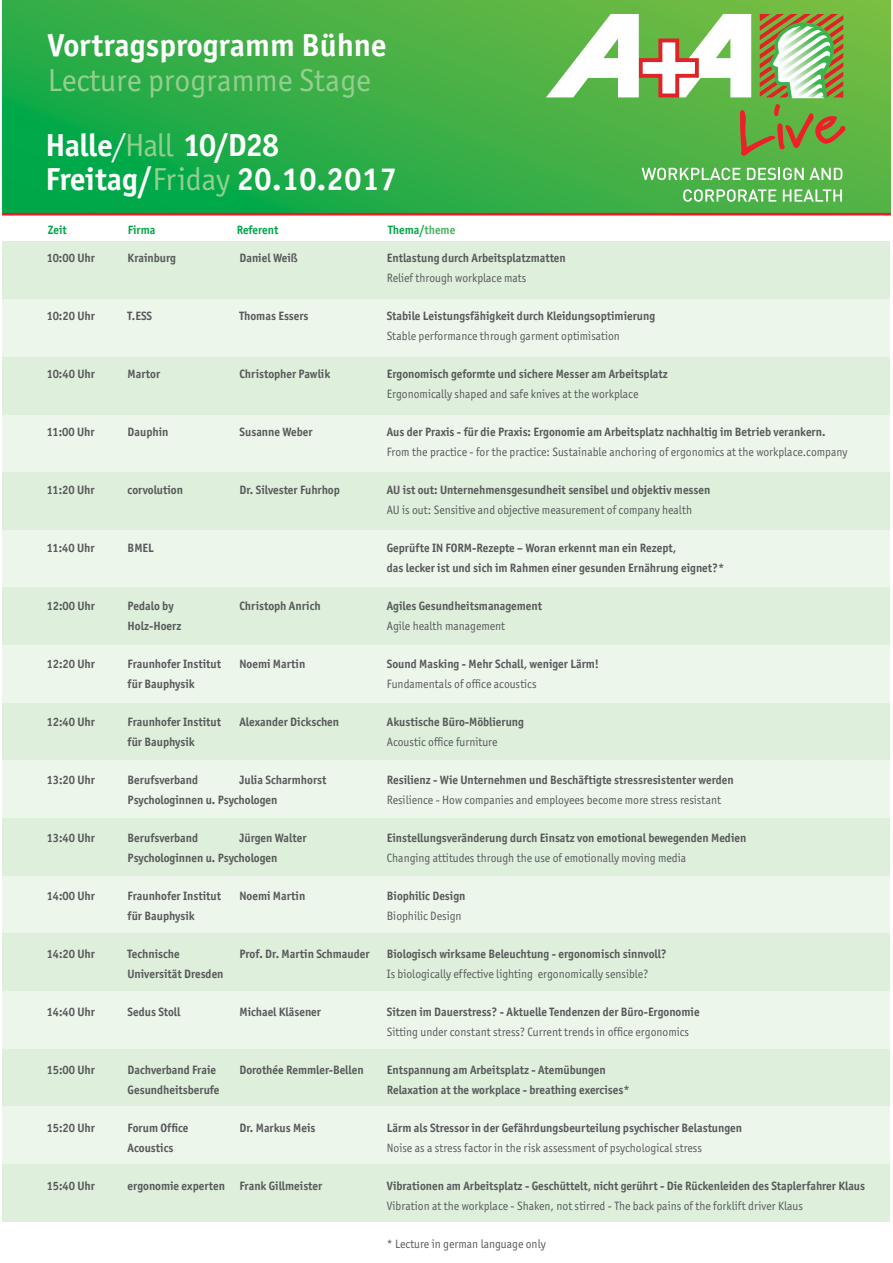
<style>
.page{position:relative;width:893px;height:1263px;background:#fff}
.page>*{position:absolute;margin:0;border:0;box-sizing:border-box;transform-origin:0 0}
.t1{font:700 31.8px/34.2px "Officina Sans";letter-spacing:-.015em;color:#fff}
.t2{font:700 31.8px "Officina Sans ITC Std";color:#fff}
.t3{font:31.8px "Officina Sans ITC Std";color:#96ce90}
.t4{font:700 12.15px/19.4px "Officina Sans ITC Std";color:#58595b;scale:.96 1}
.t5{font:12.15px "Officina Sans ITC Std";color:#58595b;scale:.96 1}
.t6{font:700 12.15px "Officina Sans ITC Std";color:#00a649;scale:.96 1}
.s1{font-weight:400}
.s2{font-weight:400;color:#96ce90}
.s3{font-family:"Officina Sans ITC Std"}
.s4{font-family:"Officina Sans ITC Std";font-weight:400;color:#96ce90}
.s5{color:#4fb364}
</style>
<div class="page">
<svg style="left:3px;top:0;width:887px;height:213px;background:#38af46"></svg>
<hr style="left:3px;top:213px;width:887px;height:3px;background:#ed1c24">
<div style="left:3px;top:242px;width:887px;height:57px;background:#deefdb"></div>
<div style="left:3px;top:299px;width:887px;height:58px;background:#edf6eb"></div>
<div style="left:3px;top:357px;width:887px;height:58px;background:#deefdb"></div>
<div style="left:3px;top:415px;width:887px;height:57px;background:#edf6eb"></div>
<div style="left:3px;top:472px;width:887px;height:58px;background:#deefdb"></div>
<div style="left:3px;top:530px;width:887px;height:58px;background:#edf6eb"></div>
<div style="left:3px;top:588px;width:887px;height:57px;background:#deefdb"></div>
<div style="left:3px;top:645px;width:887px;height:58px;background:#edf6eb"></div>
<div style="left:3px;top:703px;width:887px;height:58px;background:#deefdb"></div>
<div style="left:3px;top:761px;width:887px;height:57px;background:#edf6eb"></div>
<div style="left:3px;top:818px;width:887px;height:58px;background:#deefdb"></div>
<div style="left:3px;top:876px;width:887px;height:57px;background:#edf6eb"></div>
<div style="left:3px;top:933px;width:887px;height:58px;background:#deefdb"></div>
<div style="left:3px;top:991px;width:887px;height:58px;background:#edf6eb"></div>
<div style="left:3px;top:1049px;width:887px;height:57px;background:#deefdb"></div>
<div style="left:3px;top:1106px;width:887px;height:58px;background:#edf6eb"></div>
<div style="left:3px;top:1164px;width:887px;height:58px;background:#deefdb"></div>
<svg style="left:738px;top:104px;width:107px;height:52px;background:#7b943e"></svg>
<svg style="left:759px;top:14px;width:84px;height:84px"></svg>
<svg style="left:546px;top:14px;width:205px;height:83px"></svg>
<svg style="left:641px;top:168px;width:99px;height:12px"></svg>
<svg style="left:747px;top:168px;width:56px;height:12px"></svg>
<svg style="left:809px;top:168px;width:33px;height:12px"></svg>
<svg style="left:683px;top:189px;width:93px;height:13px"></svg>
<svg style="left:782px;top:189px;width:60px;height:13px"></svg>
<h1 class="t2" style="left:48px;top:30px;width:340px">Vortragsprogramm Bühne</h1>
<h1 class="t3" style="left:48px;top:64px;width:325px">Lecture programme Stage</h1>
<h1 class="t1" style="left:46px;top:130px;width:353px">Halle<span class="s1">/</span><span class="s2">Hall</span> 10/D28<br><span class="s3">Freitag/</span><span class="s4">Friday</span> 20.10.2017</h1>
<p class="t6" style="left:48px;top:224px;width:21px">Zeit</p>
<p class="t6" style="left:128px;top:224px;width:30px">Firma</p>
<p class="t6" style="left:237px;top:224px;width:45px">Referent</p>
<p class="t6" style="left:388px;top:224px;width:71px">Thema/<span class="s5">theme</span></p>
<p class="t4" style="left:47px;top:249px;width:51px">10:00 Uhr</p>
<p class="t4" style="left:128px;top:249px;width:52px">Krainburg</p>
<p class="t4" style="left:239px;top:249px;width:62px">Daniel Weiß</p>
<p class="t4" style="left:387px;top:249px;width:188px">Entlastung durch Arbeitsplatzmatten</p>
<p class="t5" style="left:387px;top:271px;width:147px">Relief through workplace mats</p>
<p class="t4" style="left:47px;top:307px;width:51px">10:20 Uhr</p>
<p class="t4" style="left:128px;top:307px;width:27px">T.ESS</p>
<p class="t4" style="left:239px;top:307px;width:73px">Thomas Essers</p>
<p class="t4" style="left:387px;top:307px;width:281px">Stabile Leistungsfähigkeit durch Kleidungsoptimierung</p>
<p class="t5" style="left:387px;top:329px;width:244px">Stable performance through garment optimisation</p>
<p class="t4" style="left:47px;top:365px;width:51px">10:40 Uhr</p>
<p class="t4" style="left:128px;top:365px;width:35px">Martor</p>
<p class="t4" style="left:239px;top:365px;width:96px">Christopher Pawlik</p>
<p class="t4" style="left:387px;top:365px;width:294px">Ergonomisch geformte und sichere Messer am Arbeitsplatz</p>
<p class="t5" style="left:387px;top:387px;width:263px">Ergonomically shaped and safe knives at the workplace</p>
<p class="t4" style="left:47px;top:423px;width:51px">11:00 Uhr</p>
<p class="t4" style="left:128px;top:423px;width:44px">Dauphin</p>
<p class="t4" style="left:239px;top:423px;width:78px">Susanne Weber</p>
<p class="t4" style="left:387px;top:423px;width:458px">Aus der Praxis - für die Praxis: Ergonomie am Arbeitsplatz nachhaltig im Betrieb verankern.</p>
<p class="t5" style="left:387px;top:445px;width:481px">From the practice - for the practice: Sustainable anchoring of ergonomics at the workplace.company</p>
<p class="t4" style="left:47px;top:481px;width:51px">11:20 Uhr</p>
<p class="t4" style="left:128px;top:481px;width:59px">corvolution</p>
<p class="t4" style="left:239px;top:481px;width:106px">Dr. Silvester Fuhrhop</p>
<p class="t4" style="left:387px;top:481px;width:338px">AU ist out: Unternehmensgesundheit sensibel und objektiv messen</p>
<p class="t5" style="left:387px;top:503px;width:319px">AU is out: Sensitive and objective measurement of company health</p>
<p class="t4" style="left:47px;top:539px;width:51px">11:40 Uhr</p>
<p class="t4" style="left:128px;top:539px;width:29px">BMEL</p>
<p class="t4" style="left:387px;top:539px;width:353px">Geprüfte IN FORM-Rezepte – Woran erkennt man ein Rezept,<br>das lecker ist und sich im Rahmen einer gesunden Ernährung eignet?*</p>
<p class="t4" style="left:47px;top:597px;width:51px">12:00 Uhr</p>
<p class="t4" style="left:128px;top:597px;width:49px">Pedalo by</p>
<p class="t4" style="left:239px;top:597px;width:86px">Christoph Anrich</p>
<p class="t4" style="left:387px;top:597px;width:163px">Agiles Gesundheitsmanagement</p>
<p class="t4" style="left:128px;top:616px;width:57px">Holz-Hoerz</p>
<p class="t5" style="left:387px;top:619px;width:125px">Agile health management</p>
<p class="t4" style="left:47px;top:655px;width:51px">12:20 Uhr</p>
<p class="t4" style="left:128px;top:655px;width:99px">Fraunhofer Institut</p>
<p class="t4" style="left:239px;top:655px;width:70px">Noemi Martin</p>
<p class="t4" style="left:387px;top:655px;width:222px">Sound Masking - Mehr Schall, weniger Lärm!</p>
<p class="t4" style="left:128px;top:675px;width:71px">für Bauphysik</p>
<p class="t5" style="left:387px;top:677px;width:157px">Fundamentals of office acoustics</p>
<p class="t4" style="left:47px;top:713px;width:51px">12:40 Uhr</p>
<p class="t4" style="left:128px;top:713px;width:99px">Fraunhofer Institut</p>
<p class="t4" style="left:239px;top:713px;width:105px">Alexander Dickschen</p>
<p class="t4" style="left:387px;top:713px;width:144px">Akustische Büro-Möblierung</p>
<p class="t4" style="left:128px;top:733px;width:71px">für Bauphysik</p>
<p class="t5" style="left:387px;top:736px;width:117px">Acoustic office furniture</p>
<p class="t4" style="left:47px;top:771px;width:52px">13:20 Uhr</p>
<p class="t4" style="left:128px;top:771px;width:75px">Berufsverband</p>
<p class="t4" style="left:239px;top:771px;width:92px">Julia Scharmhorst</p>
<p class="t4" style="left:387px;top:771px;width:363px">Resilienz - Wie Unternehmen und Beschäftigte stressresistenter werden</p>
<p class="t4" style="left:128px;top:791px;width:157px">Psychologinnen u. Psychologen</p>
<p class="t5" style="left:387px;top:794px;width:350px">Resilience - How companies and employees become more stress resistant</p>
<p class="t4" style="left:47px;top:829px;width:52px">13:40 Uhr</p>
<p class="t4" style="left:128px;top:829px;width:75px">Berufsverband</p>
<p class="t4" style="left:239px;top:829px;width:71px">Jürgen Walter</p>
<p class="t4" style="left:387px;top:829px;width:376px">Einstellungsveränderung durch Einsatz von emotional bewegenden Medien</p>
<p class="t4" style="left:128px;top:849px;width:157px">Psychologinnen u. Psychologen</p>
<p class="t5" style="left:387px;top:852px;width:313px">Changing attitudes through the use of emotionally moving media</p>
<p class="t4" style="left:47px;top:887px;width:51px">14:00 Uhr</p>
<p class="t4" style="left:128px;top:887px;width:99px">Fraunhofer Institut</p>
<p class="t4" style="left:239px;top:887px;width:70px">Noemi Martin</p>
<p class="t4" style="left:387px;top:887px;width:83px">Biophilic Design</p>
<p class="t4" style="left:128px;top:907px;width:71px">für Bauphysik</p>
<p class="t5" style="left:387px;top:910px;width:79px">Biophilic Design</p>
<p class="t4" style="left:47px;top:945px;width:51px">14:20 Uhr</p>
<p class="t4" style="left:128px;top:945px;width:56px">Technische</p>
<p class="t4" style="left:239px;top:945px;width:137px">Prof. Dr. Martin Schmauder</p>
<p class="t4" style="left:387px;top:945px;width:293px">Biologisch wirksame Beleuchtung - ergonomisch sinnvoll?</p>
<p class="t4" style="left:128px;top:965px;width:101px">Universität Dresden</p>
<p class="t5" style="left:387px;top:968px;width:274px">Is biologically effective lighting ergonomically sensible?</p>
<p class="t4" style="left:47px;top:1003px;width:51px">14:40 Uhr</p>
<p class="t4" style="left:128px;top:1003px;width:56px">Sedus Stoll</p>
<p class="t4" style="left:239px;top:1003px;width:86px">Michael Kläsener</p>
<p class="t4" style="left:387px;top:1003px;width:327px">Sitzen im Dauerstress? - Aktuelle Tendenzen der Büro-Ergonomie</p>
<p class="t5" style="left:387px;top:1026px;width:316px">Sitting under constant stress? Current trends in office ergonomics</p>
<p class="t4" style="left:47px;top:1061px;width:51px">15:00 Uhr</p>
<p class="t4" style="left:128px;top:1061px;width:94px">Dachverband Fraie</p>
<p class="t4" style="left:239px;top:1061px;width:131px">Dorothée Remmler-Bellen</p>
<p class="t4" style="left:387px;top:1061px;width:230px">Entspannung am Arbeitsplatz - Atemübungen</p>
<p class="t4" style="left:128px;top:1081px;width:97px">Gesundheitsberufe</p>
<p class="t4" style="left:387px;top:1081px;width:254px">Relaxation at the workplace - breathing exercises*</p>
<p class="t4" style="left:47px;top:1119px;width:51px">15:20 Uhr</p>
<p class="t4" style="left:128px;top:1119px;width:65px">Forum Office</p>
<p class="t4" style="left:239px;top:1119px;width:81px">Dr. Markus Meis</p>
<p class="t4" style="left:387px;top:1119px;width:371px">Lärm als Stressor in der Gefährdungsbeurteilung psychischer Belastungen</p>
<p class="t4" style="left:128px;top:1139px;width:49px">Acoustics</p>
<p class="t5" style="left:387px;top:1142px;width:330px">Noise as a stress factor in the risk assessment of psychological stress</p>
<p class="t4" style="left:47px;top:1177px;width:51px">15:40 Uhr</p>
<p class="t4" style="left:128px;top:1177px;width:204px">ergonomie experten Frank Gillmeister</p>
<p class="t4" style="left:387px;top:1177px;width:499px">Vibrationen am Arbeitsplatz - Geschüttelt, nicht gerührt - Die Rückenleiden des Staplerfahrer Klaus</p>
<p class="t5" style="left:387px;top:1200px;width:435px">Vibration at the workplace - Shaken, not stirred - The back pains of the forklift driver Klaus</p>
<p class="t5" style="left:387px;top:1238px;width:167px">* Lecture in german language only</p>
</div>
